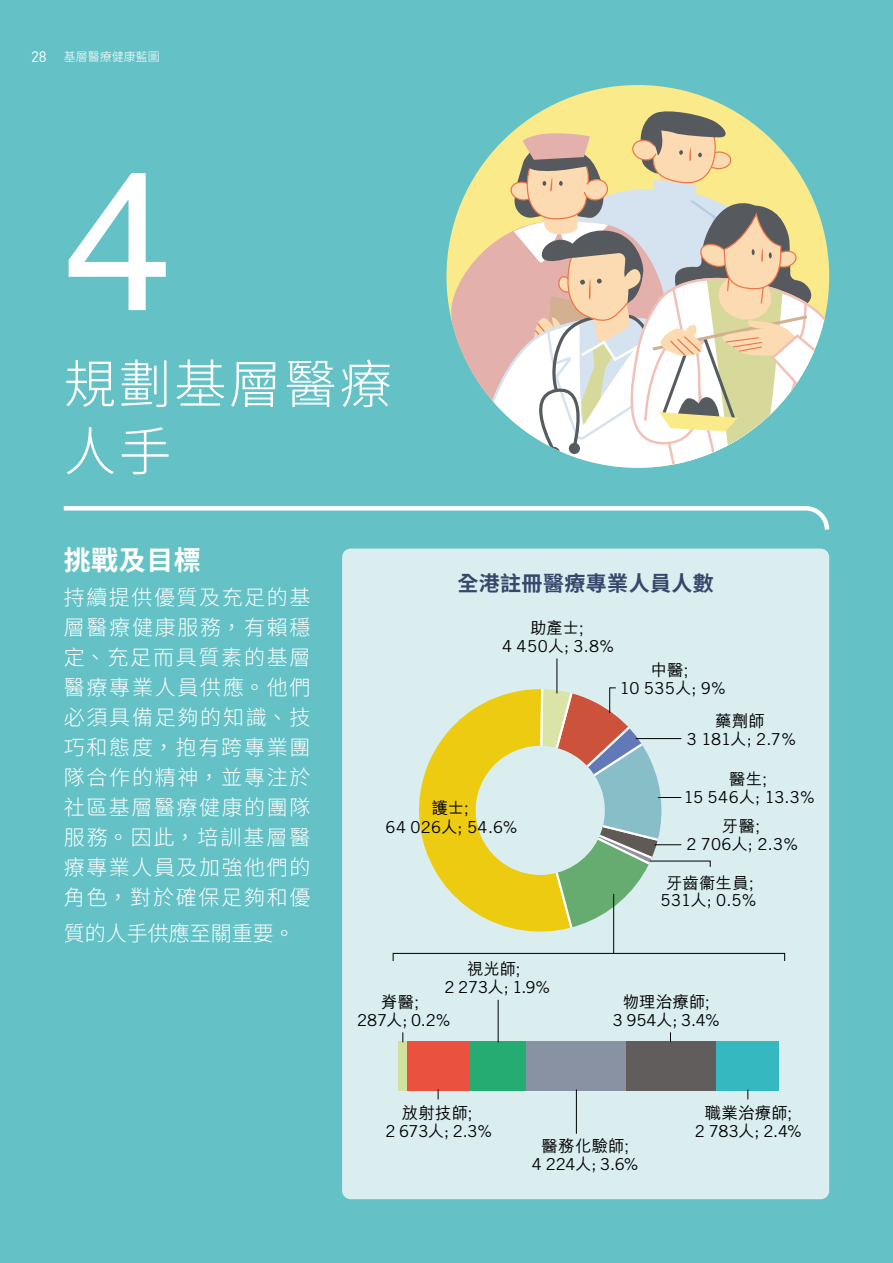
<style>
.page{position:relative;width:893px;height:1263px;background:#64c2c7}
.page>*{position:absolute;margin:0;border:0;box-sizing:border-box;transform-origin:0 0}
.t1{font:195px "Helvetica LT Std";color:#fff}
.t2{font:300 52.5px/67.5px "Noto Sans CJ Ktc";letter-spacing:.05em;color:#fff}
.t3{font:700 27px "Noto Sans CJ Ktc";letter-spacing:.02em;color:#fff}
.t4{font:300 21px/30px "Noto Sans CJ Ktc";letter-spacing:.075em;color:#fff;text-align:justify}
.t5{font:700 21px "Noto Sans CJ Ktc";letter-spacing:.02em;color:#36476b}
.t6{font:300 21px "Noto Sans CJ Ktc";color:#fff}
.t7{font:16.5px "Trade Gothic LT Std";letter-spacing:-.005em;color:#000}
.t8{font:500 16.5px "M Hei HK";letter-spacing:.01em;color:#000}
.t9{font:300 12px "Noto Sans CJ Ktc";color:#fff}
.s1{font-family:"DIN";font-weight:400;font-size:15px}
.s2{font-family:"M Hei HK";font-weight:500}
</style>
<div class="page">
<div style="left:342px;top:549px;width:487px;height:650px;background:#daeef0;border-radius:9px"></div>
<div style="left:446px;top:85px;width:383px;height:383px;background:#fbea8a;border-radius:50%"></div>
<svg style="left:450px;top:108px;width:379px;height:360px"></svg>
<svg style="left:63px;top:506px;width:767px;height:24px"></svg>
<div style="left:393px;top:953px;width:392px;height:8px;border:1px solid #000"></div>
<hr style="left:557px;top:658px;width:1px;height:35px;background:#000">
<svg style="left:419px;top:687px;width:292px;height:260px"></svg>
<hr style="left:613px;top:894px;width:1px;height:59px;background:#000">
<hr style="left:636px;top:738px;width:45px;height:1px;background:#000">
<div style="left:399px;top:1041px;width:8px;height:49px;background:#d1e1a0"></div>
<div style="left:407px;top:1041px;width:63px;height:49px;background:#ea523f"></div>
<div style="left:470px;top:1041px;width:57px;height:49px;background:#24ac72"></div>
<div style="left:527px;top:1041px;width:99px;height:49px;background:#8992a3"></div>
<div style="left:626px;top:1041px;width:90px;height:49px;background:#605d5c"></div>
<div style="left:716px;top:1041px;width:63px;height:49px;background:#36b8c1"></div>
<hr style="left:498px;top:1000px;width:1px;height:42px;background:#000">
<hr style="left:576px;top:1089px;width:1px;height:45px;background:#000">
<p class="t9" style="left:31px;top:50px;width:130px"><span class="s1">28</span> 基層醫療健康藍圖</p>
<h1 class="t1" style="left:64px;top:129px;width:110px">4</h1>
<h2 class="t2" style="left:64px;top:351px;width:330px">規劃基層醫療人手</h2>
<h3 class="t3" style="left:64px;top:545px;width:139px">挑戰及目標</h3>
<p class="t4" style="left:64px;top:583px;width:248px">持續提供優質及充足的基層醫療健康服務，有賴穩定、充足而具質素的基層醫療專業人員供應。他們必須具備足夠的知識、技巧和態度，抱有跨專業團隊合作的精神，並專注於社區基層醫療健康的團隊服務。因此，培訓基層醫療專業人員及加強他們的角色，對於確保足夠和優</p>
<p class="t6" style="left:64px;top:921px;width:232px">質的人手供應至關重要。</p>
<p class="t5" style="left:457px;top:571px;width:258px">全港註冊醫療專業人員人數</p>
<p class="t8" style="left:530px;top:616px;width:55px">助產士;</p>
<p class="t7" style="left:502px;top:636px;width:113px">4 450<span class="s2">人</span>; 3.8%</p>
<p class="t8" style="left:651px;top:658px;width:39px">中醫;</p>
<p class="t7" style="left:620px;top:678px;width:108px">10 535<span class="s2">人</span>; 9%</p>
<p class="t8" style="left:715px;top:709px;width:52px">藥劑師</p>
<p class="t7" style="left:687px;top:729px;width:111px">3 181<span class="s2">人</span>; 2.7%</p>
<p class="t8" style="left:432px;top:796px;width:39px">護士;</p>
<p class="t7" style="left:385px;top:817px;width:134px">64 026<span class="s2">人</span>; 54.6%</p>
<p class="t8" style="left:729px;top:767px;width:40px">醫生;</p>
<p class="t7" style="left:684px;top:787px;width:133px">15 546<span class="s2">人</span>; 13.3%</p>
<p class="t8" style="left:722px;top:814px;width:40px">牙醫;</p>
<p class="t7" style="left:686px;top:834px;width:113px">2 706<span class="s2">人</span>; 2.3%</p>
<p class="t8" style="left:666px;top:870px;width:89px">牙齒衞生員;</p>
<p class="t7" style="left:661px;top:890px;width:97px">531<span class="s2">人</span>; 0.5%</p>
<p class="t8" style="left:467px;top:957px;width:55px">視光師;</p>
<p class="t7" style="left:444px;top:977px;width:107px">2 273<span class="s2">人</span>; 1.9%</p>
<p class="t8" style="left:381px;top:990px;width:39px">脊醫;</p>
<p class="t7" style="left:357px;top:1010px;width:95px">287<span class="s2">人</span>; 0.2%</p>
<p class="t8" style="left:623px;top:990px;width:89px">物理治療師;</p>
<p class="t7" style="left:613px;top:1010px;width:108px">3 954<span class="s2">人</span>; 3.4%</p>
<p class="t8" style="left:402px;top:1101px;width:72px">放射技師;</p>
<p class="t7" style="left:386px;top:1121px;width:108px">2 673<span class="s2">人</span>; 2.3%</p>
<p class="t8" style="left:541px;top:1134px;width:89px">醫務化驗師;</p>
<p class="t7" style="left:532px;top:1155px;width:108px">4 224<span class="s2">人</span>; 3.6%</p>
<p class="t8" style="left:705px;top:1101px;width:89px">職業治療師;</p>
<p class="t7" style="left:695px;top:1121px;width:108px">2 783<span class="s2">人</span>; 2.4%</p>
</div>
